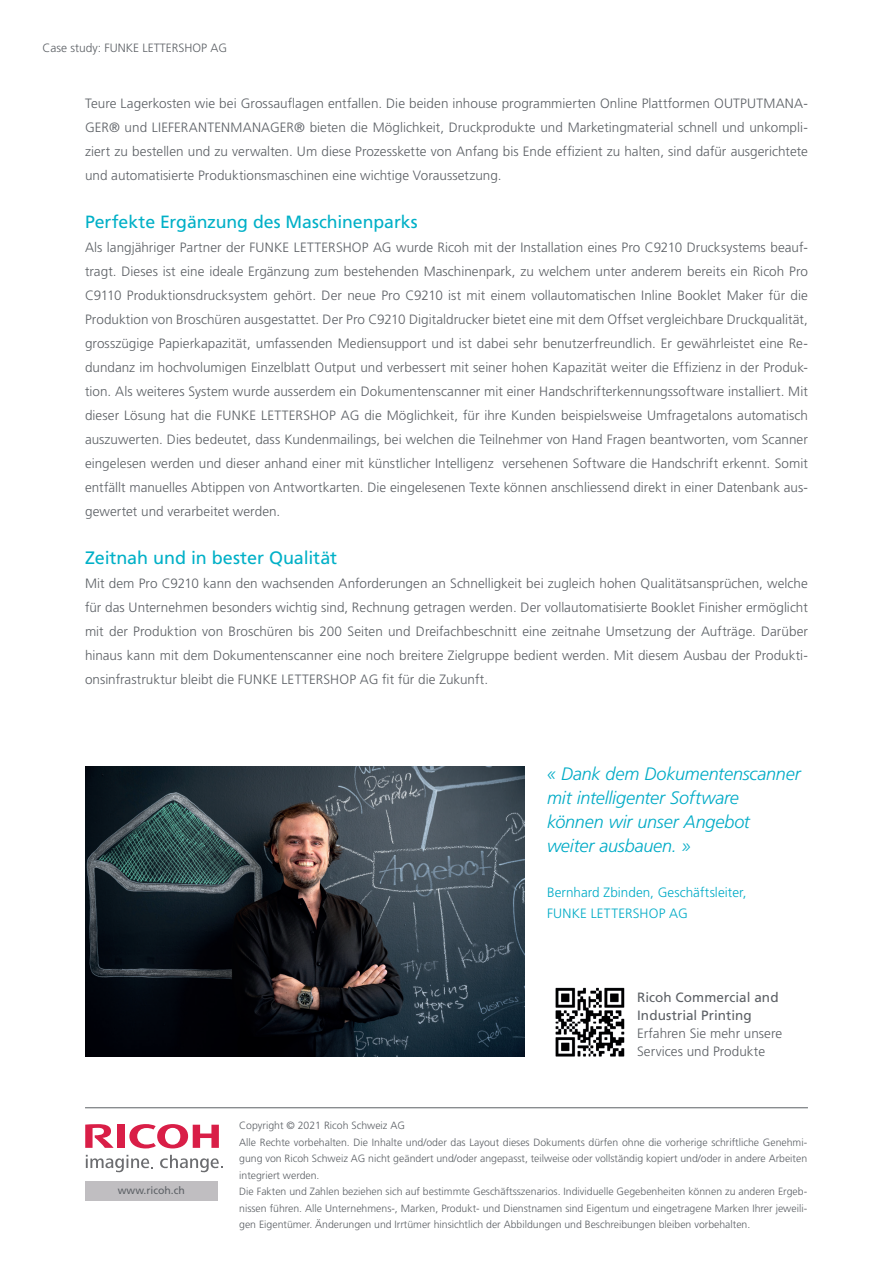
<style>
.page{position:relative;width:893px;height:1263px;background:#fff}
.page>*{position:absolute;margin:0;border:0;box-sizing:border-box;transform-origin:0 0}
.t1{font:italic 300 18px/24px "Frutiger LT Std";letter-spacing:-.01em;color:#00abc6}
.t2{font:18px "Frutiger LT Std";letter-spacing:-.005em;color:#00b0c7}
.t3{font:17.7px "Frutiger LT Std";letter-spacing:-.005em;color:#00b0c7}
.t4{font:300 13.5px/24px "Frutiger LT Std";color:#5c6065;text-align:justify}
.t5{font:300 13.5px/21px "Frutiger LT Std";letter-spacing:.005em;color:#00abc6}
.t6{font:13.5px/18px "Frutiger LT Std";letter-spacing:.005em;color:#5c6065}
.t7{font:300 12px "Frutiger LT Std";color:#5c6065}
.t8{font:300 10.5px/16.5px "Frutiger LT Std";color:#5c6065}
.t9{font:10.5px "Frutiger LT Std";color:#5c6065}
</style>
<div class="page">
<hr style="left:85px;top:1107px;width:723px;height:1px;background:#5c6065">
<img style="left:85px;top:766px;width:439px;height:290px">
<svg style="left:129px;top:1124px;width:90px;height:24px"></svg>
<div style="left:117px;top:1125px;width:8px;height:23px;background:#d91e47"></div>
<svg style="left:85px;top:1124px;width:29px;height:24px"></svg>
<svg style="left:86px;top:1155px;width:67px;height:18px"></svg>
<svg style="left:160px;top:1155px;width:63px;height:18px"></svg>
<div style="left:85px;top:1182px;width:133px;height:19px;background:#c0bec1"></div>
<img style="left:555px;top:987px;width:70px;height:70px">
<p class="t7" style="left:43px;top:41px;width:186px">Case study: FUNKE LETTERSHOP AG</p>
<p class="t4" style="left:85px;top:91px;width:724px">Teure Lagerkosten wie bei Grossauflagen entfallen. Die beiden inhouse programmierten Online Plattformen OUTPUTMANA-GER® und LIEFERANTENMANAGER® bieten die Möglichkeit, Druckprodukte und Marketingmaterial schnell und unkompli&shy;ziert zu bestellen und zu verwalten. Um diese Prozesskette von Anfang bis Ende effizient zu halten, sind dafür ausgerichtete und automatisierte Produktionsmaschinen eine wichtige Voraussetzung.</p>
<h2 class="t3" style="left:85px;top:211px;width:334px">Perfekte Ergänzung des Maschinenparks</h2>
<p class="t4" style="left:85px;top:235px;width:724px">Als langjähriger Partner der FUNKE LETTERSHOP AG wurde Ricoh mit der Installation eines Pro C9210 Drucksystems beauf&shy;tragt. Dieses ist eine ideale Ergänzung zum bestehenden Maschinenpark, zu welchem unter anderem bereits ein Ricoh Pro C9110 Produktionsdrucksystem gehört. Der neue Pro C9210 ist mit einem vollautomatischen Inline Booklet Maker für die Produktion von Broschüren ausgestattet. Der Pro C9210 Digitaldrucker bietet eine mit dem Offset vergleichbare Druckqualität, grosszügige Papierkapazität, umfassenden Mediensupport und ist dabei sehr benutzerfreundlich. Er gewährleistet eine Re&shy;dundanz im hochvolumigen Einzelblatt Output und verbessert mit seiner hohen Kapazität weiter die Effizienz in der Produk&shy;tion. Als weiteres System wurde ausserdem ein Dokumentenscanner mit einer Handschrifterkennungssoftware installiert. Mit dieser Lösung hat die FUNKE LETTERSHOP AG die Möglichkeit, für ihre Kunden beispielsweise Umfragetalons automatisch auszuwerten. Dies bedeutet, dass Kundenmailings, bei welchen die Teilnehmer von Hand Fragen beantworten, vom Scanner eingelesen werden und dieser anhand einer mit künstlicher Intelligenz versehenen Software die Handschrift erkennt. Somit entfällt manuelles Abtippen von Antwortkarten. Die eingelesenen Texte können anschliessend direkt in einer Datenbank aus&shy;gewertet und verarbeitet werden.</p>
<h1 class="t2" style="left:85px;top:547px;width:254px">Zeitnah und in bester Qualität</h1>
<p class="t4" style="left:85px;top:571px;width:724px">Mit dem Pro C9210 kann den wachsenden Anforderungen an Schnelligkeit bei zugleich hohen Qualitätsansprüchen, welche für das Unternehmen besonders wichtig sind, Rechnung getragen werden. Der vollautomatisierte Booklet Finisher ermöglicht mit der Produktion von Broschüren bis 200 Seiten und Dreifachbeschnitt eine zeitnahe Umsetzung der Aufträge. Darüber hinaus kann mit dem Dokumentenscanner eine noch breitere Zielgruppe bedient werden. Mit diesem Ausbau der Produkti&shy;onsinfrastruktur bleibt die FUNKE LETTERSHOP AG fit für die Zukunft.</p>
<h1 class="t1" style="left:547px;top:762px;width:255px">« Dank dem Dokumentenscanner mit intelligenter Software<br>können wir unser Angebot weiter ausbauen. »</h1>
<p class="t5" style="left:547px;top:882px;width:201px">Bernhard Zbinden, Geschäftsleiter,<br>FUNKE LETTERSHOP AG</p>
<p class="t9" style="left:118px;top:1184px;width:69px">www.ricoh.ch</p>
<p class="t6" style="left:637px;top:988px;width:143px">Ricoh Commercial and<br>Industrial Printing</p>
<p class="t4" style="left:637px;top:1024px;width:147px;line-height:18px">Erfahren Sie mehr unsere<br>Services und Produkte</p>
<p class="t8" style="left:239px;top:1117px;width:569px">Copyright © 2021 Ricoh Schweiz AG<br>Alle Rechte vorbehalten. Die Inhalte und/oder das Layout dieses Dokuments dürfen ohne die vorherige schriftliche Genehmi&shy;gung von Ricoh Schweiz AG nicht geändert und/oder angepasst, teilweise oder vollständig kopiert und/oder in andere Arbeiten integriert werden.<br>Die Fakten und Zahlen beziehen sich auf bestimmte Geschäftsszenarios. Individuelle Gegebenheiten können zu anderen Ergeb&shy;nissen führen. Alle Unternehmens-, Marken, Produkt- und Dienstnamen sind Eigentum und eingetragene Marken Ihrer jeweili&shy;gen Eigentümer. Änderungen und Irrtümer hinsichtlich der Abbildungen und Beschreibungen bleiben vorbehalten.</p>
</div>
